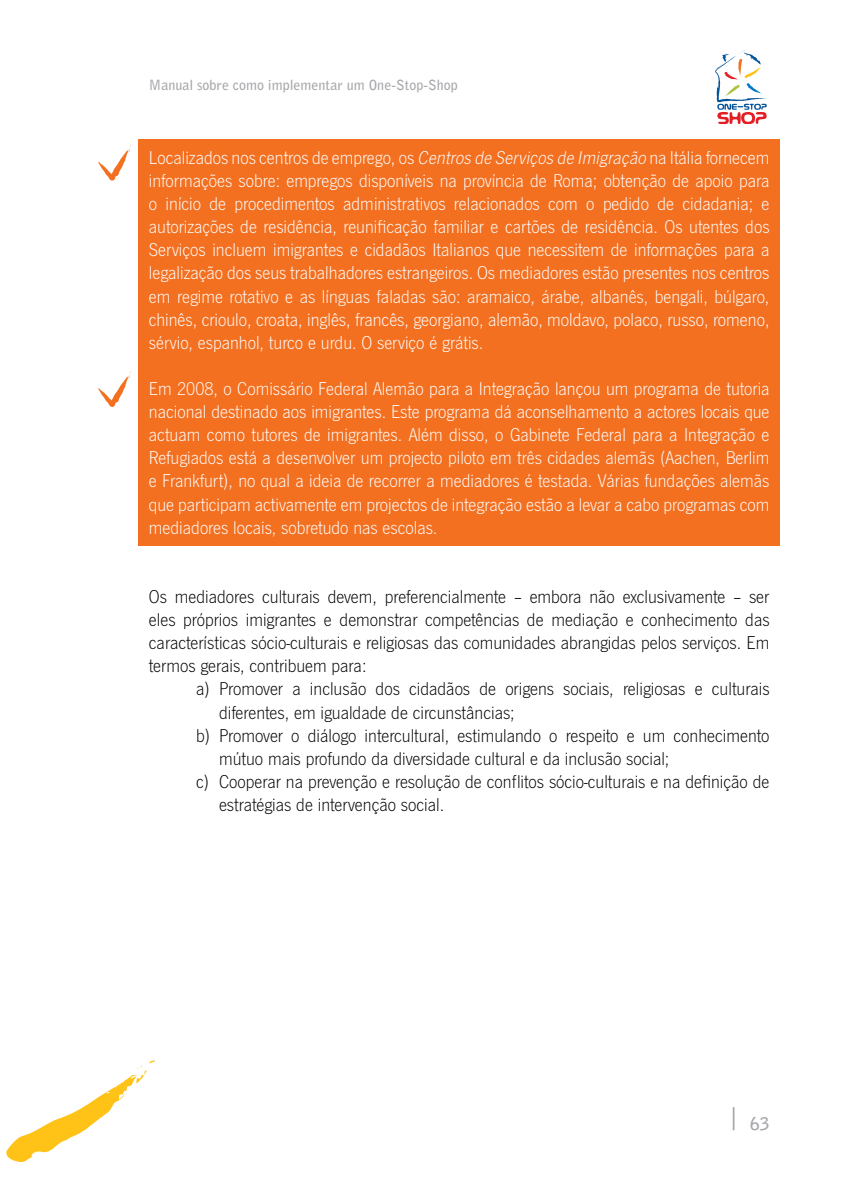
<style>
.page{position:relative;width:844px;height:1191px;background:#fff}
.page>*{position:absolute;margin:0;border:0;box-sizing:border-box;transform-origin:0 0}
.t1{font:300 19.25px/23.1px "News Gothic T";color:#fff;text-align:justify}
.t2{font:300 19.25px/23.1px "News Gothic T";color:#000;text-align:justify}
.t3{font:700 17.5px "Bell Gothic Std";color:#a7a9ac}
.t4{font:700 14px "Bell Gothic Std";color:#a7a9ac}
.s1{font-style:italic}
</style>
<div class="page">
<svg style="left:715px;top:50px;width:51px;height:74px"></svg>
<hr style="left:732px;top:1107px;width:2px;height:23px;background:#a7a9ac">
<svg style="left:6px;top:1060px;width:150px;height:102px"></svg>
<div style="left:138px;top:139px;width:641px;height:407px;background:#f37021"></div>
<svg style="left:98px;top:145px;width:33px;height:35px"></svg>
<svg style="left:98px;top:371px;width:33px;height:36px"></svg>
<p class="t4" style="left:149px;top:76px;width:310px">Manual sobre como implementar um One-Stop-Shop</p>
<p class="t1" style="left:149px;top:146px;width:622px">Localizados nos centros de emprego, os <span class="s1">Centros de Serviços de Imigração</span> na Itália fornecem informações sobre: empregos disponíveis na província de Roma; obtenção de apoio para o início de procedimentos administrativos relacionados com o pedido de cidadania; e autorizações de residência, reunificação familiar e cartões de residência. Os utentes dos Serviços incluem imigrantes e cidadãos Italianos que necessitem de informações para a legalização dos seus trabalhadores estrangeiros. Os mediadores estão presentes nos centros em regime rotativo e as línguas faladas são: aramaico, árabe, albanês, bengali, búlgaro, chinês, crioulo, croata, inglês, francês, georgiano, alemão, moldavo, polaco, russo, romeno, sérvio, espanhol, turco e urdu. O serviço é grátis.</p>
<p class="t1" style="left:149px;top:377px;width:622px">Em 2008, o Comissário Federal Alemão para a Integração lançou um programa de tutoria nacional destinado aos imigrantes. Este programa dá aconselhamento a actores locais que actuam como tutores de imigrantes. Além disso, o Gabinete Federal para a Integração e Refugiados está a desenvolver um projecto piloto em três cidades alemãs (Aachen, Berlim e Frankfurt), no qual a ideia de recorrer a mediadores é testada. Várias fundações alemãs que participam activamente em projectos de integração estão a levar a cabo programas com mediadores locais, sobretudo nas escolas.</p>
<p class="t2" style="left:149px;top:584px;width:622px">Os mediadores culturais devem, preferencialmente – embora não exclusivamente – ser eles próprios imigrantes e demonstrar competências de mediação e conhecimento das características sócio-culturais e religiosas das comunidades abrangidas pelos serviços. Em termos gerais, contribuem para:</p>
<p class="t2" style="left:196px;top:677px;width:574px">a) Promover a inclusão dos cidadãos de origens sociais, religiosas e culturais</p>
<p class="t2" style="left:219px;top:700px;width:297px">diferentes, em igualdade de circunstâncias;</p>
<p class="t2" style="left:196px;top:723px;width:574px">b) Promover o diálogo intercultural, estimulando o respeito e um conhecimento</p>
<p class="t2" style="left:219px;top:746px;width:452px">mútuo mais profundo da diversidade cultural e da inclusão social;</p>
<p class="t2" style="left:196px;top:769px;width:574px">c) Cooperar na prevenção e resolução de conflitos sócio-culturais e na definição de</p>
<p class="t2" style="left:219px;top:792px;width:227px">estratégias de intervenção social.</p>
<p class="t3" style="left:749px;top:1113px;width:21px">63</p>
</div>
